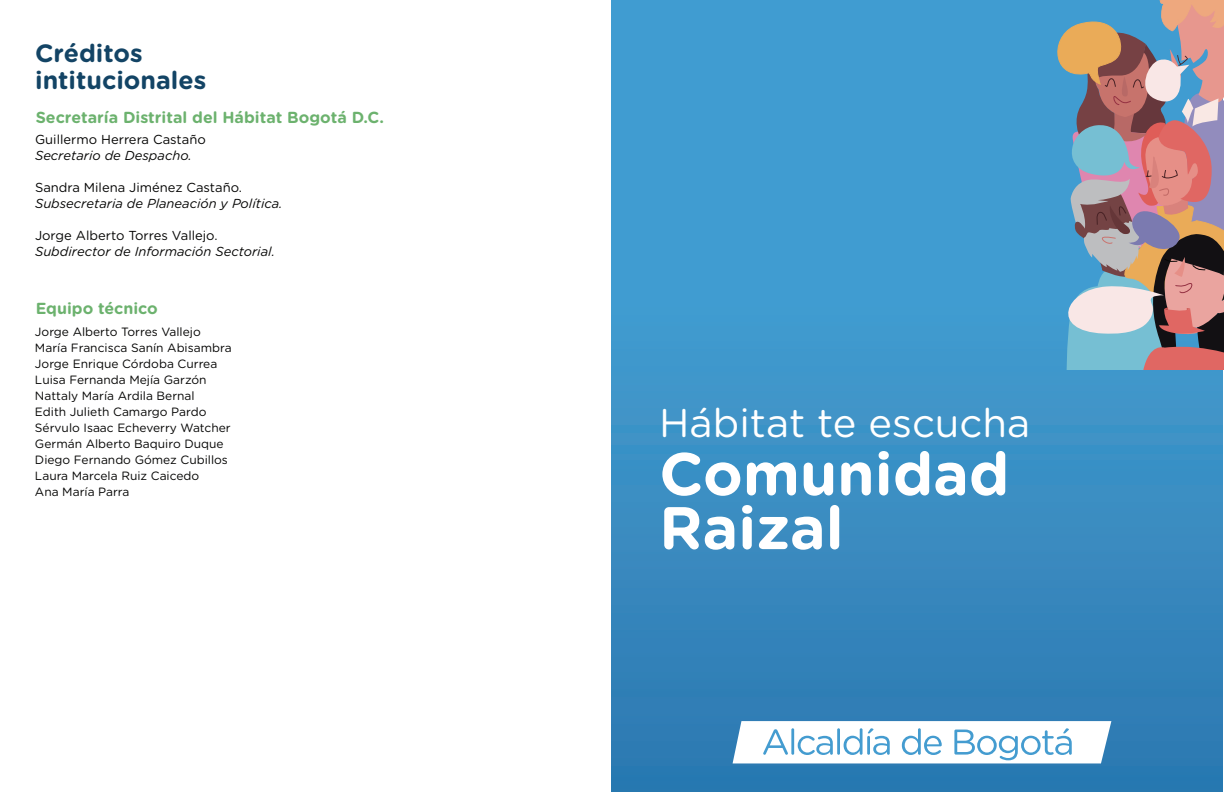
<style>
.page{position:relative;width:1225px;height:792px;background:#fff}
.page>*{position:absolute;margin:0;border:0;box-sizing:border-box;transform-origin:0 0}
.t1{font:700 60px/54px "Gotham Rounded";color:#fff}
.t2{font:40px "Gotham Rounded";color:#fff}
.t3{font:700 25px/27px "Gotham Rounded";color:#134465}
.t4{font:700 16px "Gotham Rounded";color:#6cb26e}
.t5{font:italic 13px "Gotham Rounded";color:#050504}
.t6{font:13px "Gotham Rounded";color:#050504}
.t7{font:12px/16px "Gotham Rounded";color:#050504}
</style>
<div class="page">
<div style="left:611px;top:0;width:611px;height:792px;background:linear-gradient(to bottom,#45a5d9,#307db4)"></div>
<svg style="left:732px;top:721px;width:379px;height:42px"></svg>
<svg style="left:1048px;top:0;width:175px;height:369px;background:#99929c"></svg>
<h3 class="t3" style="left:35px;top:39px;width:173px">Créditos intitucionales</h3>
<h3 class="t4" style="left:36px;top:106px;width:350px">Secretaría Distrital del Hábitat Bogotá D.C.</h3>
<p class="t6" style="left:35px;top:131px;width:172px">Guillermo Herrera Castaño</p>
<p class="t5" style="left:35px;top:147px;width:158px">Secretario de Despacho.</p>
<p class="t6" style="left:35px;top:179px;width:208px">Sandra Milena Jiménez Castaño.</p>
<p class="t5" style="left:35px;top:195px;width:249px">Subsecretaria de Planeación y Política.</p>
<p class="t6" style="left:35px;top:227px;width:184px">Jorge Alberto Torres Vallejo.</p>
<p class="t5" style="left:35px;top:243px;width:241px">Subdirector de Información Sectorial.</p>
<h3 class="t4" style="left:36px;top:296px;width:124px">Equipo técnico</h3>
<p class="t7" style="left:35px;top:323px;width:198px">Jorge Alberto Torres Vallejo<br>María Francisca Sanín Abisambra<br>Jorge Enrique Córdoba Currea<br>Luisa Fernanda Mejía Garzón<br>Nattaly María Ardila Bernal<br>Edith Julieth Camargo Pardo<br>Sérvulo Isaac Echeverry Watcher<br>Germán Alberto Baquiro Duque<br>Diego Fernando Gómez Cubillos<br>Laura Marcela Ruiz Caicedo<br>Ana María Parra</p>
<h2 class="t2" style="left:659px;top:395px;width:372px">Hábitat te escucha</h2>
<h1 class="t1" style="left:659px;top:444px;width:351px">Comunidad<br>Raizal</h1>
</div>
